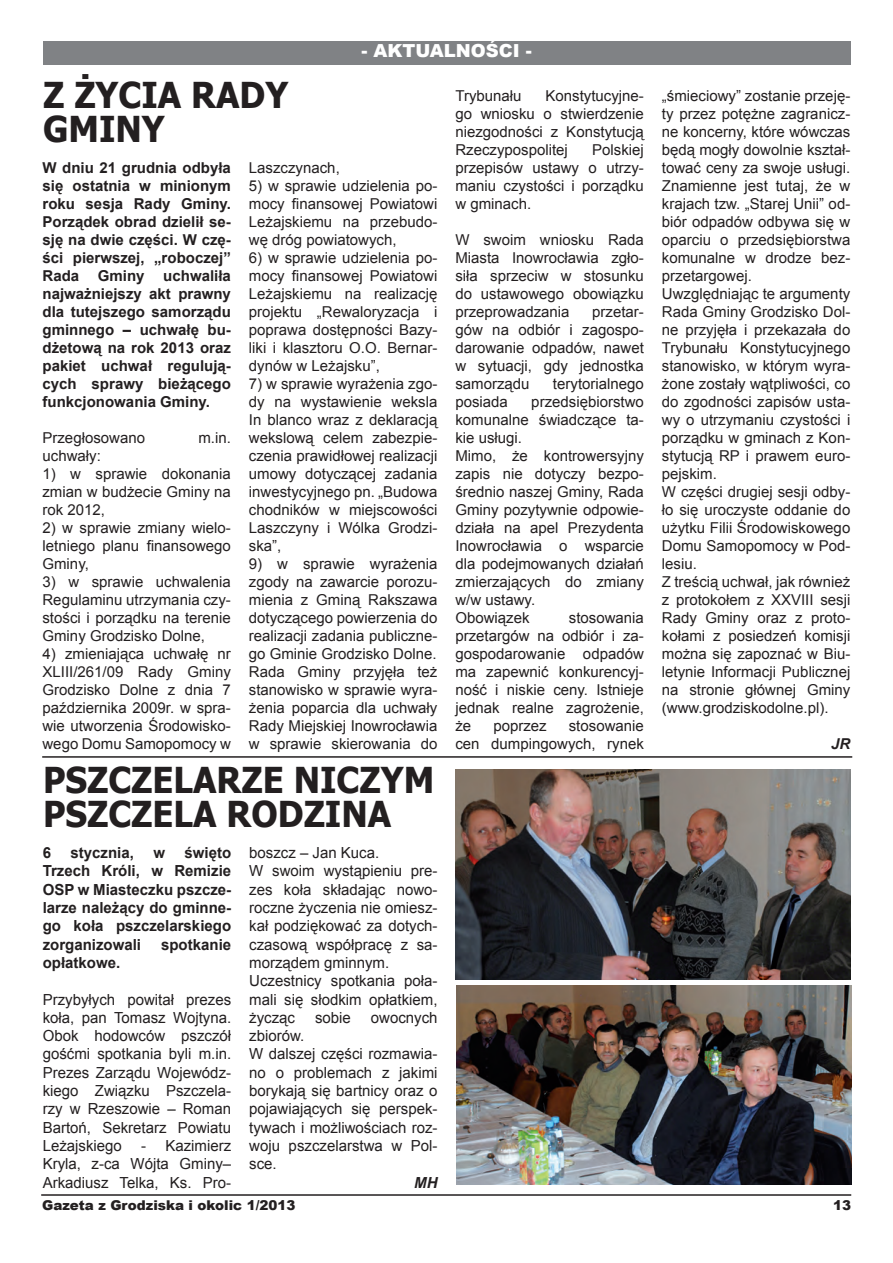
<style>
.page{position:relative;width:893px;height:1263px;background:#fff}
.page>*{position:absolute;margin:0;border:0;box-sizing:border-box;transform-origin:0 0}
.Normalny__Web{font:700 35.7px/34.2px "Tahoma";color:#231f20;scale:.96 1}
.t1{font:900 18px "Arial";color:#fff}
.Normalny__Web-2{font:15.3px/18.3px "Arial";color:#231f20;text-align:justify}
.Normalny__Web-3{font:700 15.3px/18.3px "Arial";color:#231f20;text-align:justify}
.Normalny__Web-4{font:italic 700 15.3px "Arial";color:#231f20}
.Normalny__Web-5{font:15px/18px "Arial";color:#231f20;text-align:justify}
.Normalny__Web-6{font:700 15px/18px "Arial";color:#231f20;text-align:justify}
.Normalny__Web-7{font:italic 700 15px "Arial";color:#231f20}
.t2{font:900 13.5px "Arial";color:#231f20}
</style>
<div class="page">
<div style="left:43px;top:42px;width:807px;height:23px;background:#808285"></div>
<hr style="left:41px;top:1194px;width:810px;height:2px;background:#231f20">
<hr style="left:42px;top:756px;width:810px;height:2px;background:#231f20">
<img style="left:457px;top:986px;width:394px;height:198px">
<img style="left:455px;top:769px;width:395px;height:211px">
<p class="t1" style="left:361px;top:38px;width:172px">- AKTUALNOŚCI -</p>
<p class="Normalny__Web" style="left:43px;top:75px;width:257px">Z ŻYCIA RADY</p>
<p class="Normalny__Web" style="left:43px;top:110px;width:128px">GMINY</p>
<p class="Normalny__Web-6" style="left:42px;top:159px;width:190px">W dniu 21 grudnia odbyła się ostatnia w minionym roku sesja Rady Gminy.<br>Porządek obrad dzielił se&shy;sję na dwie części. W czę&shy;ści pierwszej, „roboczej” Rada Gminy uchwaliła najważniejszy akt prawny dla tutejszego samorządu gminnego – uchwałę bu&shy;dżetową na rok 2013 oraz pakiet uchwał regulują&shy;cych sprawy bieżącego funkcjonowania Gminy.</p>
<p class="Normalny__Web-5" style="left:42px;top:428px;width:104px">Przegłosowano</p>
<p class="Normalny__Web-5" style="left:198px;top:428px;width:34px">m.in.</p>
<p class="Normalny__Web-5" style="left:42px;top:446px;width:60px">uchwały:</p>
<p class="Normalny__Web-5" style="left:42px;top:464px;width:190px">1) w sprawie dokonania zmian w budżecie Gminy na rok 2012,</p>
<p class="Normalny__Web-5" style="left:42px;top:518px;width:190px">2) w sprawie zmiany wielo&shy;letniego planu finansowego Gminy,</p>
<p class="Normalny__Web-5" style="left:42px;top:572px;width:190px">3) w sprawie uchwalenia Regulaminu utrzymania czy&shy;stości i porządku na terenie Gminy Grodzisko Dolne,</p>
<p class="Normalny__Web-5" style="left:42px;top:644px;width:190px">4) zmieniająca uchwałę nr XLIII/261/09 Rady Gminy Grodzisko Dolne z dnia 7 października 2009r. w spra&shy;wie utworzenia Środowisko&shy;wego Domu Samopomocy w</p>
<p class="Normalny__Web-5" style="left:249px;top:158px;width:92px">Laszczynach,</p>
<p class="Normalny__Web-5" style="left:249px;top:176px;width:190px">5) w sprawie udzielenia po&shy;mocy finansowej Powiatowi Leżajskiemu na przebudo&shy;wę dróg powiatowych,</p>
<p class="Normalny__Web-5" style="left:249px;top:248px;width:190px">6) w sprawie udzielenia po&shy;mocy finansowej Powiatowi Leżajskiemu na realizację projektu „Rewaloryzacja i poprawa dostępności Bazy&shy;liki i klasztoru O.O. Bernar&shy;dynów w Leżajsku”,</p>
<p class="Normalny__Web-5" style="left:249px;top:374px;width:190px">7) w sprawie wyrażenia zgo&shy;dy na wystawienie weksla In blanco wraz z deklaracją wekslową celem zabezpie&shy;czenia prawidłowej realizacji umowy dotyczącej zadania inwestycyjnego pn. „Budowa chodników w miejscowości Laszczyny i Wólka Grodzi&shy;ska”,</p>
<p class="Normalny__Web-5" style="left:249px;top:554px;width:190px">9) w sprawie wyrażenia zgody na zawarcie porozu&shy;mienia z Gminą Rakszawa dotyczącego powierzenia do realizacji zadania publiczne&shy;go Gminie Grodzisko Dolne.</p>
<p class="Normalny__Web-5" style="left:249px;top:662px;width:190px">Rada Gminy przyjęła też stanowisko w sprawie wyra&shy;żenia poparcia dla uchwały Rady Miejskiej Inowrocławia w sprawie skierowania do</p>
<p class="Normalny__Web" style="left:43px;top:760px;width:409px">PSZCZELARZE NICZYM<br>PSZCZELA RODZINA</p>
<p class="Normalny__Web-3" style="left:43px;top:844px;width:190px;text-indent:142px">święto Trzech Króli, w Remizie OSP w Miasteczku pszcze&shy;larze należący do gminne&shy;go koła pszczelarskiego zorganizowali</p>
<p class="Normalny__Web-3" style="left:43px;top:844px;width:10px">6</p>
<p class="Normalny__Web-3" style="left:71px;top:844px;width:65px">stycznia,</p>
<p class="Normalny__Web-3" style="left:153px;top:844px;width:13px">w</p>
<p class="Normalny__Web-3" style="left:161px;top:935px;width:72px">spotkanie</p>
<p class="Normalny__Web-3" style="left:43px;top:954px;width:79px">opłatkowe.</p>
<p class="Normalny__Web-2" style="left:43px;top:990px;width:190px">Przybyłych powitał prezes koła, pan Tomasz Wojtyna.<br>Obok hodowców pszczół gośćmi spotkania byli m.in.<br>Prezes Zarządu Wojewódz&shy;kiego Związku Pszczela&shy;rzy w Rzeszowie – Roman Bartoń, Sekretarz Powiatu Leżajskiego</p>
<p class="Normalny__Web-2" style="left:43px;top:1137px;width:190px;text-indent:98px">- Kazimierz Kryla, z-ca Wójta Gminy– Arkadiusz Telka, Ks. Pro-</p>
<p class="Normalny__Web-2" style="left:249px;top:844px;width:132px">boszcz – Jan Kuca.</p>
<p class="Normalny__Web-2" style="left:249px;top:862px;width:190px">W swoim wystąpieniu pre&shy;zes koła składając nowo&shy;roczne życzenia nie omiesz&shy;kał podziękować za dotych&shy;czasową współpracę z sa&shy;morządem gminnym.</p>
<p class="Normalny__Web-2" style="left:249px;top:972px;width:190px">Uczestnicy spotkania poła&shy;mali się słodkim opłatkiem, życząc</p>
<p class="Normalny__Web-2" style="left:315px;top:1008px;width:37px">sobie</p>
<p class="Normalny__Web-2" style="left:371px;top:1008px;width:68px">owocnych</p>
<p class="Normalny__Web-2" style="left:249px;top:1027px;width:57px">zbiorów.</p>
<p class="Normalny__Web-2" style="left:249px;top:1045px;width:190px">W dalszej części rozmawia&shy;no o problemach z jakimi borykają się bartnicy oraz o pojawiających się perspek&shy;tywach i możliwościach roz&shy;woju pszczelarstwa w Pol&shy;sce.</p>
<p class="Normalny__Web-4" style="left:414px;top:1172px;width:25px">MH</p>
<p class="Normalny__Web-5" style="left:455px;top:87px;width:68px">Trybunału</p>
<p class="Normalny__Web-5" style="left:455px;top:87px;width:190px;text-indent:90px">Konstytucyjne&shy;go wniosku o stwierdzenie niezgodności z Konstytucją Rzeczypospolitej</p>
<p class="Normalny__Web-5" style="left:455px;top:141px;width:190px;text-indent:137px">Polskiej przepisów ustawy o utrzy&shy;maniu czystości i porządku w gminach.</p>
<p class="Normalny__Web-5" style="left:455px;top:231px;width:190px">W swoim wniosku Rada Miasta Inowrocławia zgło&shy;siła sprzeciw w stosunku do ustawowego obowiązku przeprowadzania</p>
<p class="Normalny__Web-5" style="left:455px;top:303px;width:190px;text-indent:137px">przetar&shy;gów na odbiór i zagospo&shy;darowanie odpadów, nawet w sytuacji, gdy jednostka samorządu</p>
<p class="Normalny__Web-5" style="left:553px;top:375px;width:92px">terytorialnego</p>
<p class="Normalny__Web-5" style="left:455px;top:393px;width:190px;text-indent:76px">przedsiębiorstwo komunalne świadczące ta&shy;kie usługi.</p>
<p class="Normalny__Web-5" style="left:455px;top:447px;width:190px">Mimo, że kontrowersyjny zapis nie dotyczy bezpo&shy;średnio naszej Gminy, Rada Gminy pozytywnie odpowie&shy;działa na apel Prezydenta Inowrocławia o wsparcie dla podejmowanych działań zmierzających do zmiany w/w ustawy.</p>
<p class="Normalny__Web-5" style="left:455px;top:609px;width:76px">Obowiązek</p>
<p class="Normalny__Web-5" style="left:455px;top:393px;width:54px">posiada</p>
<p class="Normalny__Web-5" style="left:455px;top:609px;width:190px;text-indent:113px">stosowania przetargów na odbiór i za&shy;gospodarowanie odpadów ma zapewnić konkurencyj&shy;ność i niskie ceny. Istnieje jednak realne zagrożenie, że</p>
<p class="Normalny__Web-5" style="left:455px;top:717px;width:190px;text-align:right">stosowanie<br>cen dumpingowych, rynek</p>
<p class="Normalny__Web-5" style="left:493px;top:717px;width:55px">poprzez</p>
<p class="Normalny__Web-5" style="left:662px;top:87px;width:190px">„śmieciowy” zostanie przeję&shy;ty przez potężne zagranicz&shy;ne koncerny, które wówczas będą mogły dowolnie kształ&shy;tować ceny za swoje usługi.<br>Znamienne jest tutaj, że w krajach tzw. „Starej Unii” od&shy;biór odpadów odbywa się w oparciu o przedsiębiorstwa komunalne w drodze bez&shy;przetargowej.</p>
<p class="Normalny__Web-5" style="left:662px;top:285px;width:190px">Uwzględniając te argumenty Rada Gminy Grodzisko Dol&shy;ne przyjęła i przekazała do Trybunału Konstytucyjnego stanowisko, w którym wyra&shy;żone zostały wątpliwości, co do zgodności zapisów usta&shy;wy o utrzymaniu czystości i porządku w gminach z Kon&shy;stytucją RP i prawem euro&shy;pejskim.</p>
<p class="Normalny__Web-5" style="left:662px;top:483px;width:190px">W części drugiej sesji odby&shy;ło się uroczyste oddanie do użytku Filii Środowiskowego Domu Samopomocy w Pod&shy;lesiu.</p>
<p class="Normalny__Web-5" style="left:662px;top:573px;width:190px">Z treścią uchwał, jak również z protokołem z XXVIII sesji Rady Gminy oraz z proto&shy;kołami z posiedzeń komisji można się zapoznać w Biu&shy;letynie Informacji Publicznej na stronie głównej Gminy (www.grodziskodolne.pl).</p>
<p class="Normalny__Web-7" style="left:831px;top:734px;width:21px">JR</p>
<p class="t2" style="left:42px;top:1196px;width:255px">Gazeta z Grodziska i okolic 1/2013</p>
<p class="t2" style="left:833px;top:1195px;width:20px">13</p>
</div>
